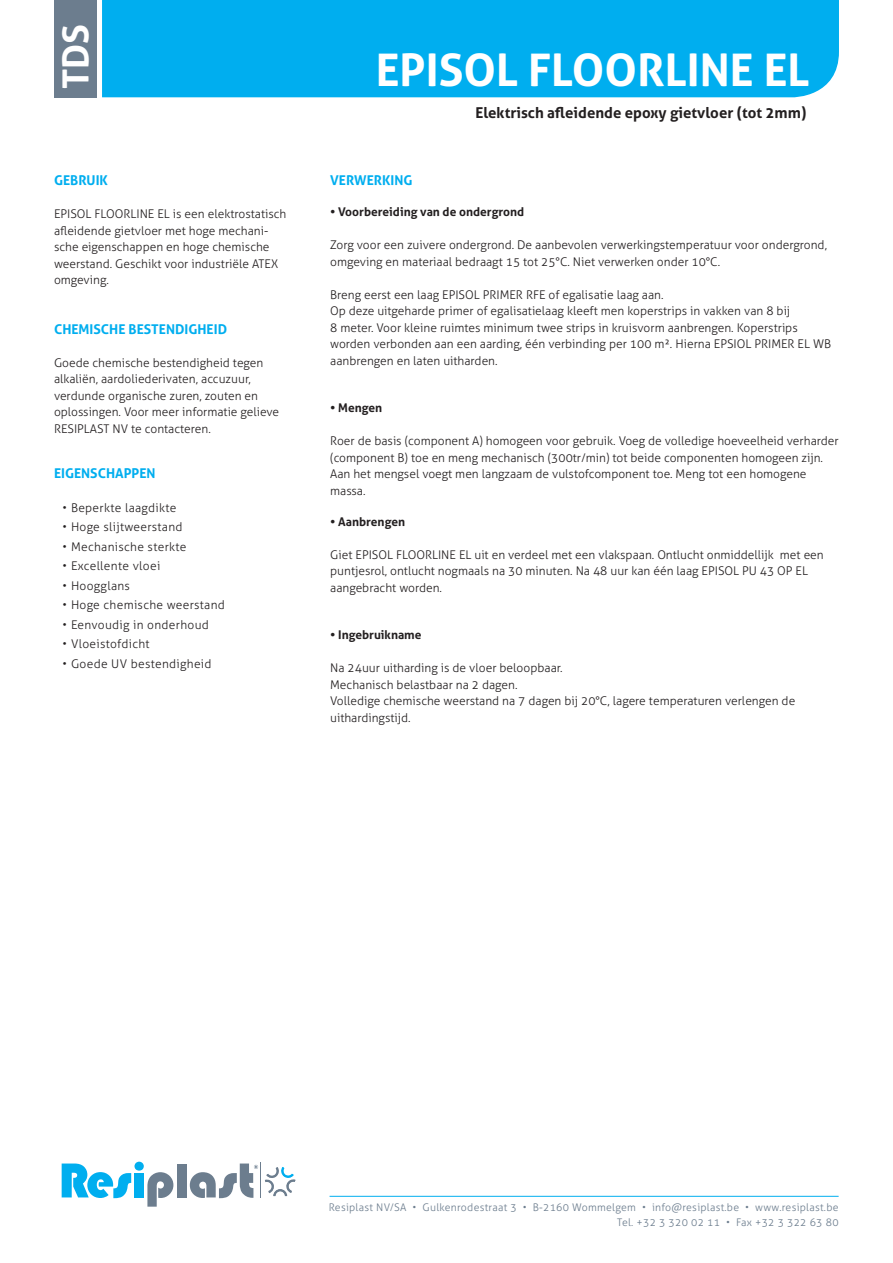
<style>
.page{position:relative;width:893px;height:1263px;background:#fff}
.page>*{position:absolute;margin:0;border:0;box-sizing:border-box;transform-origin:0 0}
.t1{font:700 45px "Aller";color:#fff}
.t2{font:700 36px "Aller";color:#fff}
.t3{font:700 15px "Aller";color:#231f20}
.Paragraph_Style_1{font:700 13.5px "Aller";color:#00aeef}
.Paragraph_Style_1-2{font:300 12px/16.5px "Aller";color:#231f20}
.Paragraph_Style_1-3{font:300 12px "Aller";letter-spacing:.025em;color:#231f20}
.Paragraph_Style_1-4{font:700 12px "Aller";color:#231f20}
.t4{font:300 10.5px/15px "Aller";letter-spacing:.025em;color:#6c7d8e;text-align:right}
</style>
<div class="page">
<div style="left:102px;top:0;width:737px;height:98px;background:#00aeef"></div>
<div style="left:54px;top:0;width:43px;height:97px;background:#6c7d8e"></div>
<hr style="left:330px;top:1196px;width:509px;height:1px;background:#00aeef">
<svg style="left:62px;top:1162px;width:111px;height:45px"></svg>
<div style="left:177px;top:1163px;width:9px;height:34px;background:#6c7d8e"></div>
<svg style="left:265px;top:1167px;width:30px;height:29px"></svg>
<hr style="left:260px;top:1162px;width:1px;height:36px;background:#6c7d8e">
<svg style="left:190px;top:1163px;width:68px;height:35px"></svg>
<p class="t2" style="left:54px;top:89px;width:67px;rotate:-90deg">TDS</p>
<p class="Paragraph_Style_1" style="left:54px;top:172px;width:55px">GEBRUIK</p>
<p class="Paragraph_Style_1-2" style="left:54px;top:206px;width:234px">EPISOL FLOORLINE EL is een elektrostatisch afleidende gietvloer met hoge mechani&shy;sche eigenschappen en hoge chemische weerstand. Geschikt voor industriële ATEX omgeving.</p>
<p class="Paragraph_Style_1" style="left:54px;top:321px;width:175px">CHEMISCHE BESTENDIGHEID</p>
<p class="Paragraph_Style_1-2" style="left:54px;top:354px;width:227px">Goede chemische bestendigheid tegen alkaliën, aardoliederivaten, accuzuur, verdunde organische zuren, zouten en oplossingen. Voor meer informatie gelieve RESIPLAST NV te contacteren.</p>
<p class="Paragraph_Style_1" style="left:54px;top:465px;width:103px">EIGENSCHAPPEN</p>
<p class="Paragraph_Style_1-3" style="left:63px;top:500px;width:115px">• Beperkte laagdikte</p>
<p class="Paragraph_Style_1-3" style="left:63px;top:520px;width:122px">• Hoge slijtweerstand</p>
<p class="Paragraph_Style_1-3" style="left:63px;top:539px;width:125px">• Mechanische sterkte</p>
<p class="Paragraph_Style_1-3" style="left:63px;top:559px;width:99px">• Excellente vloei</p>
<p class="Paragraph_Style_1-3" style="left:63px;top:578px;width:69px">• Hoogglans</p>
<p class="Paragraph_Style_1-3" style="left:63px;top:598px;width:164px">• Hoge chemische weerstand</p>
<p class="Paragraph_Style_1-3" style="left:63px;top:617px;width:148px">• Eenvoudig in onderhoud</p>
<p class="Paragraph_Style_1-3" style="left:63px;top:637px;width:89px">• Vloeistofdicht</p>
<p class="Paragraph_Style_1-3" style="left:63px;top:656px;width:151px">• Goede UV bestendigheid</p>
<p class="t1" style="left:376px;top:43px;width:436px">EPISOL FLOORLINE EL</p>
<p class="t3" style="left:475px;top:103px;width:332px">Elektrisch afleidende epoxy gietvloer (tot 2mm)</p>
<p class="Paragraph_Style_1" style="left:330px;top:172px;width:84px">VERWERKING</p>
<p class="Paragraph_Style_1-4" style="left:330px;top:205px;width:196px">• Voorbereiding van de ondergrond</p>
<p class="Paragraph_Style_1-2" style="left:330px;top:237px;width:498px">Zorg voor een zuivere ondergrond. De aanbevolen verwerkingstemperatuur voor ondergrond, omgeving en materiaal bedraagt 15 tot 25°C. Niet verwerken onder 10°C.</p>
<p class="Paragraph_Style_1-2" style="left:330px;top:286px;width:335px">Breng eerst een laag EPISOL PRIMER RFE of egalisatie laag aan.</p>
<p class="Paragraph_Style_1-2" style="left:330px;top:303px;width:502px">Op deze uitgeharde primer of egalisatielaag kleeft men koperstrips in vakken van 8 bij<br>8 meter. Voor kleine ruimtes minimum twee strips in kruisvorm aanbrengen. Koperstrips worden verbonden aan een aarding, één verbinding per 100 m². Hierna EPSIOL PRIMER EL WB aanbrengen en laten uitharden.</p>
<p class="Paragraph_Style_1-4" style="left:330px;top:400px;width:54px">• Mengen</p>
<p class="Paragraph_Style_1-2" style="left:330px;top:433px;width:510px">Roer de basis (component A) homogeen voor gebruik. Voeg de volledige hoeveelheid verharder (component B) toe en meng mechanisch (300tr/min) tot beide componenten homogeen zijn.<br>Aan het mengsel voegt men langzaam de vulstofcomponent toe. Meng tot een homogene massa.</p>
<p class="Paragraph_Style_1-4" style="left:330px;top:514px;width:76px">• Aanbrengen</p>
<p class="Paragraph_Style_1-2" style="left:330px;top:546px;width:495px">Giet EPISOL FLOORLINE EL uit en verdeel met een vlakspaan. Ontlucht onmiddellijk met een puntjesrol, ontlucht nogmaals na 30 minuten. Na 48 uur kan één laag EPISOL PU 43 OP EL aangebracht worden.</p>
<p class="Paragraph_Style_1-4" style="left:330px;top:627px;width:93px">• Ingebruikname</p>
<p class="Paragraph_Style_1-2" style="left:330px;top:659px;width:234px">Na 24uur uitharding is de vloer beloopbaar.</p>
<p class="Paragraph_Style_1-2" style="left:330px;top:676px;width:189px">Mechanisch belastbaar na 2 dagen.</p>
<p class="Paragraph_Style_1-2" style="left:330px;top:692px;width:467px">Volledige chemische weerstand na 7 dagen bij 20°C, lagere temperaturen verlengen de uithardingstijd.</p>
<p class="t4" style="left:329px;top:1200px;width:511px">Resiplast NV/SA • Gulkenrodestraat 3 • B-2160 Wommelgem • info@resiplast.be • www.resiplast.be<br>Tel. +32 3 320 02 11 • Fax +32 3 322 63 80</p>
</div>
